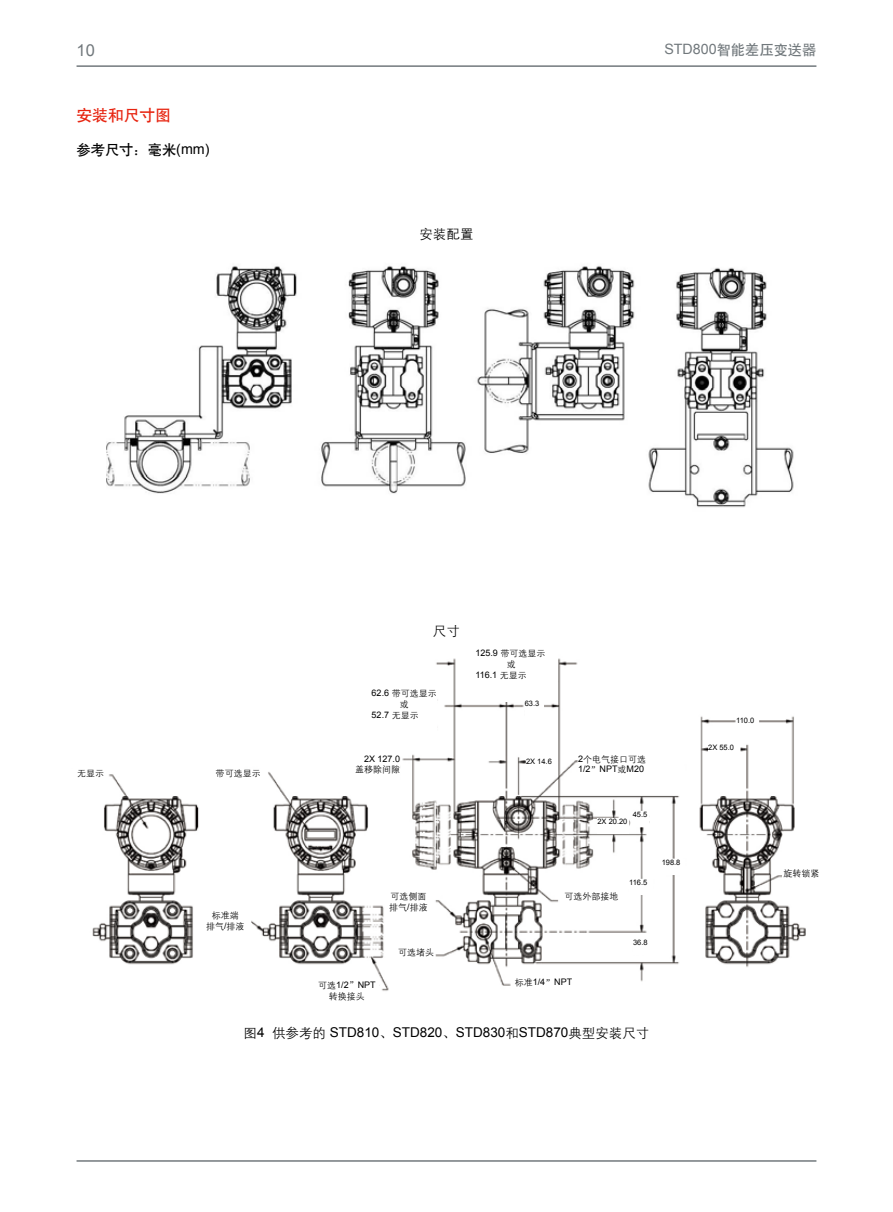
<style>
.page{position:relative;width:893px;height:1212px;background:#fff}
.page>*{position:absolute;margin:0;border:0;box-sizing:border-box;transform-origin:0 0}
.t1{font:16.5px "Arial";color:#71787c}
.t2{font:15.75px "H Yb 1 gj";color:#e72410}
.t3{font:14.25px "H Yb 1 gj";color:#000}
.t4{font:14.25px "H Yb 1 gj";color:#71787c}
.t5{font:13.5px "Arial";color:#000}
.t6{font:13.5px "H Yg 2 gj";color:#000}
.t7{font:9px/10.8px "H Yg 2 gj";color:#000;text-align:center}
.t8{font:9px "Arial";color:#000}
.t9{font:7.5px "Arial";color:#000}
.s1{font-family:"Arial"}
.s2{font-family:"Sim Sun"}
.s3{font-family:"H Yg 2 gj"}
</style>
<div class="page">
<hr style="left:77px;top:65px;width:739px;height:2px;background:#71787c">
<hr style="left:77px;top:1160px;width:739px;height:2px;background:#71787c">
<img style="left:106px;top:265px;width:688px;height:243px">
<img style="left:92px;top:658px;width:714px;height:333px">
<div style="left:63px;top:769px;width:41px;height:14px;background:#fff"></div>
<div style="left:355px;top:754px;width:45px;height:32px;background:#fff"></div>
<div style="left:372px;top:689px;width:65px;height:53px;background:#fff"></div>
<div style="left:475px;top:649px;width:72px;height:53px;background:#fff"></div>
<div style="left:212px;top:769px;width:49px;height:14px;background:#fff"></div>
<div style="left:578px;top:754px;width:105px;height:32px;background:#fff"></div>
<div style="left:201px;top:911px;width:49px;height:23px;background:#fff"></div>
<div style="left:398px;top:948px;width:37px;height:23px;background:#fff"></div>
<div style="left:563px;top:892px;width:57px;height:18px;background:#fff"></div>
<div style="left:511px;top:978px;width:65px;height:16px;background:#fff"></div>
<div style="left:782px;top:869px;width:39px;height:18px;background:#fff"></div>
<div style="left:387px;top:892px;width:42px;height:23px;background:#fff"></div>
<div style="left:315px;top:981px;width:64px;height:22px;background:#fff"></div>
<div style="left:525px;top:700px;width:18px;height:22px;background:#fff"></div>
<div style="left:526px;top:758px;width:31px;height:15px;background:#fff"></div>
<div style="left:597px;top:818px;width:32px;height:15px;background:#fff"></div>
<div style="left:708px;top:744px;width:32px;height:15px;background:#fff"></div>
<div style="left:736px;top:717px;width:22px;height:15px;background:#fff"></div>
<div style="left:633px;top:811px;width:16px;height:16px;background:#fff"></div>
<div style="left:629px;top:879px;width:23px;height:16px;background:#fff"></div>
<div style="left:633px;top:939px;width:23px;height:16px;background:#fff"></div>
<div style="left:662px;top:859px;width:23px;height:16px;background:#fff"></div>
<h1 class="t1" style="left:77px;top:39px;width:20px">10</h1>
<h3 class="t4" style="left:664px;top:42px;width:154px"><span class="s1">STD800</span>智能差压变送器</h3>
<h2 class="t2" style="left:77px;top:107px;width:96px">安装和尺寸图</h2>
<h3 class="t3" style="left:77px;top:143px;width:134px">参考尺寸<span class="s2">：</span>毫米<span class="s1">(mm)</span></h3>
<h3 class="t6" style="left:419px;top:228px;width:55px">安装配置</h3>
<h3 class="t3" style="left:77px;top:758px;width:87px">型<sub>无显</sub>号<sub>示</sub>选择指南</h3>
<h3 class="t6" style="left:433px;top:625px;width:28px">尺寸</h3>
<p class="t7" style="left:372px;top:688px;width:67px"><span class="s1">62.6</span> 带可选显示或</p>
<p class="t8" style="left:372px;top:708px;width:49px">52.7 <span class="s3">无显示</span></p>
<p class="t8" style="left:475px;top:647px;width:72px">125.9 <span class="s3">带可选显示</span></p>
<p class="t7" style="left:507px;top:659px;width:10px">或</p>
<p class="t8" style="left:475px;top:669px;width:53px">116.1 <span class="s3">无显示</span></p>
<p class="t9" style="left:525px;top:699px;width:16px">63.3</p>
<p class="t7" style="left:216px;top:768px;width:46px">带可选显示</p>
<p class="t8" style="left:364px;top:752px;width:38px">2X 127.0</p>
<p class="t7" style="left:355px;top:764px;width:46px">盖移除间隙</p>
<p class="t9" style="left:526px;top:756px;width:27px">2X 14.6</p>
<p class="t7" style="left:578px;top:753px;width:70px"><span class="s1">2</span>个电气接口可选</p>
<p class="t8" style="left:578px;top:763px;width:68px">1/2<span class="s2">”</span>NPT<span class="s3">或</span>M20</p>
<p class="t9" style="left:633px;top:810px;width:16px">45.5</p>
<p class="t9" style="left:597px;top:816px;width:32px">2X 20.20</p>
<p class="t7" style="left:206px;top:910px;width:40px">标准端<br>排气<span class="s1">/</span>排液</p>
<p class="t7" style="left:389px;top:891px;width:40px;text-align:left">可选侧面排气<span class="s1">/</span>排液</p>
<p class="t8" style="left:318px;top:979px;width:59px"><span class="s3">可选</span>1/2<span class="s2">”</span>NPT</p>
<p class="t7" style="left:329px;top:990px;width:37px">转换接头</p>
<p class="t7" style="left:398px;top:947px;width:37px">可选堵头</p>
<p class="t7" style="left:565px;top:891px;width:55px">可选外部接地</p>
<p class="t9" style="left:629px;top:878px;width:20px">116.5</p>
<p class="t8" style="left:515px;top:976px;width:59px"><span class="s3">标准</span>1/4<span class="s2">”</span>NPT</p>
<p class="t9" style="left:633px;top:937px;width:16px">36.8</p>
<h3 class="t5" style="left:244px;top:1023px;width:407px"><span class="s3">图</span>4 <span class="s3">供参考的</span> STD810<span class="s2">、</span>STD820<span class="s2">、</span>STD830<span class="s3">和</span>STD870<span class="s3">典型安装尺寸</span></h3>
<p class="t9" style="left:662px;top:857px;width:20px">198.8</p>
<p class="t9" style="left:736px;top:715px;width:20px">110.0</p>
<p class="t9" style="left:708px;top:742px;width:27px">2X 55.0</p>
<p class="t7" style="left:783px;top:868px;width:37px">旋转锁紧</p>
</div>
